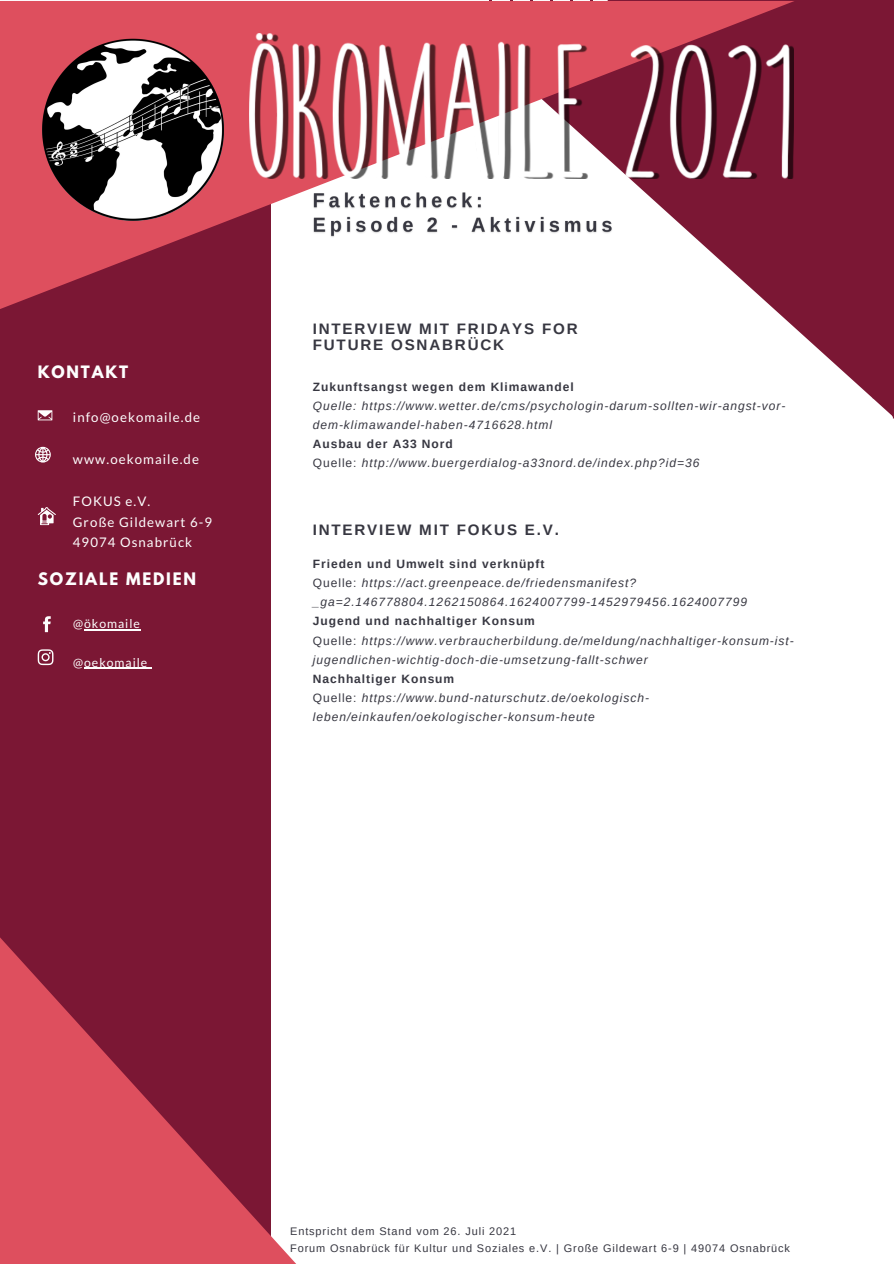
<style>
.page{position:relative;width:894px;height:1264px;background:#fff}
.page>*{position:absolute;margin:0;border:0;box-sizing:border-box;transform-origin:0 0}
.t1{font:700 15.3px "League Spartan";letter-spacing:.12em;color:#fefefe}
.t2{font:700 15.15px/15.8px "Arimo";letter-spacing:.12em;color:#373741}
.t3{font:700 15.15px "League Spartan";letter-spacing:.12em;color:#fefefe}
.t4{font:13.2px/21px "Lato";letter-spacing:.08em;color:#fefefe}
.t5{font:12.15px "Lato";letter-spacing:.08em;color:#fefefe}
.t6{font:italic 12px/19px "Arimo";letter-spacing:.08em;color:#373741}
.t7{font:700 12px "Arimo";letter-spacing:.08em;color:#373741}
.t8{font:10.95px "Arimo";letter-spacing:.08em;color:#373741}
.s1{font-style:normal}
</style>
<div class="page">
<div style="left:0;top:51px;width:270px;height:1212px;background:#7b1734"></div>
<svg style="left:489px;top:0;width:404px;height:419px;fill:#7b1734"></svg>
<svg style="left:0;top:1px;width:794px;height:345px"></svg>
<svg style="left:38px;top:410px;width:14px;height:10px"></svg>
<svg style="left:38px;top:507px;width:18px;height:18px"></svg>
<svg style="left:35px;top:447px;width:16px;height:15px"></svg>
<svg style="left:38px;top:649px;width:15px;height:16px"></svg>
<svg style="left:43px;top:616px;width:8px;height:16px"></svg>
<img style="left:18px;top:15px;width:230px;height:230px">
<img style="left:249px;top:33px;width:544px;height:145px">
<svg style="left:0;top:861px;width:296px;height:402px"></svg>
<img style="left:309px;top:186px;width:310px;height:54px">
<hr style="left:84px;top:629px;width:57px;height:1px;background:#fefefe">
<hr style="left:84px;top:667px;width:64px;height:1px;background:#fefefe">
<p class="t3" style="left:38px;top:364px;width:92px">KONTAKT</p>
<p class="t4" style="left:73px;top:406px;width:129px">info@oekomaile.de</p>
<p class="t4" style="left:73px;top:448px;width:127px">www.oekomaile.de</p>
<p class="t4" style="left:73px;top:490px;width:79px">FOKUS e.V.</p>
<p class="t4" style="left:73px;top:511px;width:141px">Große Gildewart 6-9<br>49074 Osnabrück</p>
<p class="t1" style="left:38px;top:571px;width:160px">SOZIALE MEDIEN</p>
<p class="t5" style="left:73px;top:616px;width:68px">@ökomaile</p>
<p class="t5" style="left:73px;top:654px;width:76px">@oekomaile</p>
<p class="t2" style="left:313px;top:321px;width:266px">INTERVIEW MIT FRIDAYS FOR<br>FUTURE OSNABRÜCK</p>
<p class="t7" style="left:313px;top:380px;width:262px">Zukunftsangst wegen dem Klimawandel</p>
<p class="t6" style="left:313px;top:396px;width:474px">Quelle: https://www.wetter.de/cms/psychologin-darum-sollten-wir-angst-vor&shy;dem-klimawandel-haben-4716628.html</p>
<p class="t7" style="left:313px;top:437px;width:141px">Ausbau der A33 Nord</p>
<p class="t6" style="left:313px;top:453px;width:388px"><span class="s1">Quelle:</span> http://www.buergerdialog-a33nord.de/index.php?id=36</p>
<p class="t2" style="left:313px;top:521px;width:248px">INTERVIEW MIT FOKUS E.V.</p>
<p class="t7" style="left:313px;top:557px;width:233px">Frieden und Umwelt sind verknüpft</p>
<p class="t6" style="left:313px;top:573px;width:436px"><span class="s1">Quelle:</span> https://act.greenpeace.de/friedensmanifest? _ga=2.146778804.1262150864.1624007799-1452979456.1624007799</p>
<p class="t7" style="left:313px;top:614px;width:224px">Jugend und nachhaltiger Konsum</p>
<p class="t6" style="left:313px;top:630px;width:482px"><span class="s1">Quelle:</span> https://www.verbraucherbildung.de/meldung/nachhaltiger-konsum-ist&shy;jugendlichen-wichtig-doch-die-umsetzung-fallt-schwer</p>
<p class="t7" style="left:313px;top:671px;width:143px">Nachhaltiger Konsum</p>
<p class="t6" style="left:313px;top:688px;width:338px"><span class="s1">Quelle:</span> https://www.bund-naturschutz.de/oekologisch&shy;leben/einkaufen/oekologischer-konsum-heute</p>
<p class="t8" style="left:290px;top:1224px;width:227px">Entspricht dem Stand vom 26. Juli 2021</p>
<p class="t8" style="left:290px;top:1241px;width:501px">Forum Osnabrück für Kultur und Soziales e.V. | Große Gildewart 6-9 | 49074 Osnabrück</p>
</div>
